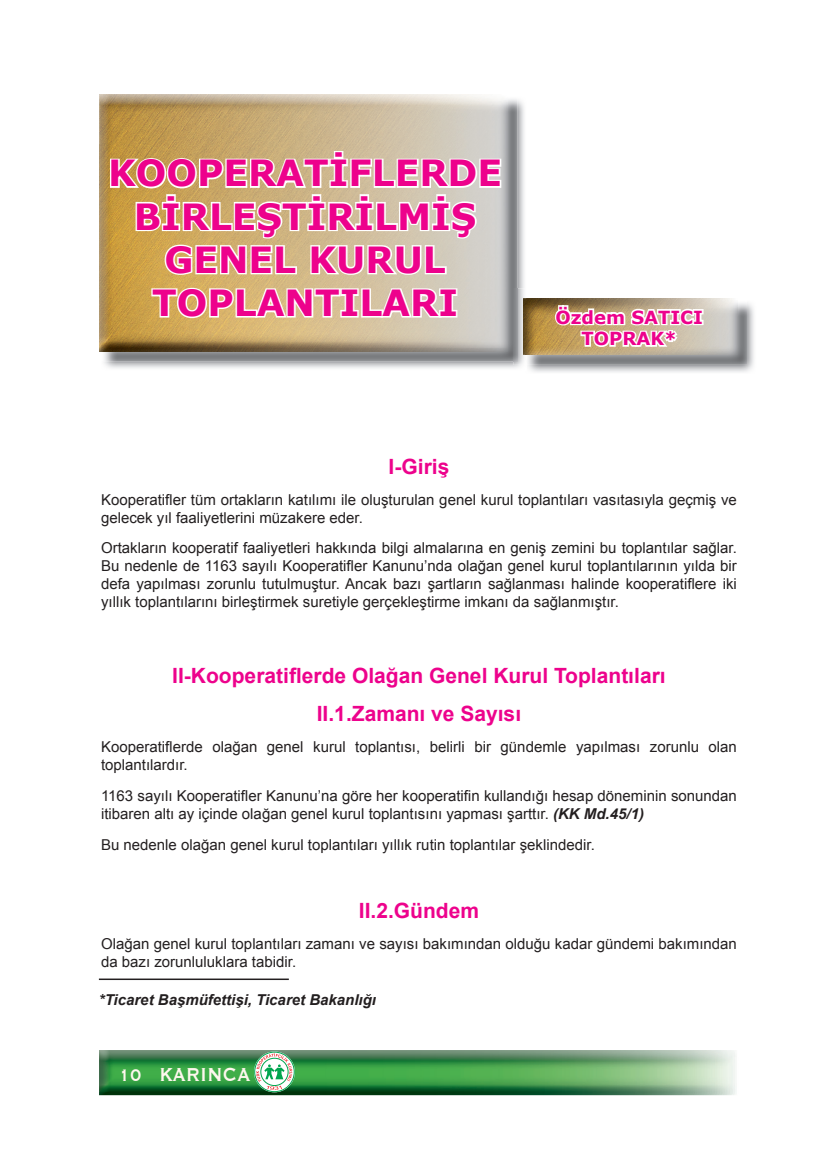
<style>
.page{position:relative;width:838px;height:1170px;background:#fff}
.page>*{position:absolute;margin:0;border:0;box-sizing:border-box;transform-origin:0 0}
.t1{font:700 36px/43.2px "Verdana";color:#ed028c;text-align:center}
.t2{font:700 24.3px "Copperplate Gothic BT";color:#fef7ee;scale:.83 1}
.t3{font:700 21px/38px "Arial";color:#ed028c;text-align:center}
.t4{font:700 18px/21.6px "Verdana";color:#ed028c;text-align:center}
.t5{font:15px/18px "Arial";color:#231f20}
.t6{font:italic 700 15px "Arial";color:#231f20}
.s1{font-weight:700;font-style:italic}
.s2{font-size:21.6px}
</style>
<div class="page">
<img style="left:99px;top:1050px;width:638px;height:45px">
<svg style="left:254px;top:1051px;width:41px;height:41px"></svg>
<div style="left:254px;top:1051px;width:40px;height:40px;border:1px solid #00a54f;border-radius:50%"></div>
<svg style="left:256px;top:1052px;width:36px;height:37px"></svg>
<img style="left:528px;top:303px;width:226px;height:69px">
<img style="left:527px;top:302px;width:220px;height:63px">
<img style="left:526px;top:298px;width:211px;height:57px">
<img style="left:104px;top:100px;width:422px;height:268px">
<svg style="left:525px;top:355px;width:1px;height:13px"></svg>
<img style="left:525px;top:300px;width:1px;height:55px">
<img style="left:101px;top:99px;width:416px;height:262px">
<img style="left:513px;top:288px;width:4px;height:73px">
<img style="left:99px;top:95px;width:381px;height:50px">
<img style="left:101px;top:97px;width:406px;height:254px">
<img style="left:99px;top:145px;width:2px;height:203px">
<svg style="left:553px;top:303px;width:152px;height:46px"></svg>
<svg style="left:108px;top:149px;width:395px;height:128px"></svg>
<svg style="left:150px;top:286px;width:309px;height:33px"></svg>
<hr style="left:99px;top:978px;width:190px;height:1px;background:#231f20">
<h1 class="t1" style="left:108px;top:151px;width:395px">KOOPERATİFLERDE<br>BİRLEŞTİRİLMİŞ<br>GENEL KURUL<br>TOPLANTILARI</h1>
<p class="t4" style="left:555px;top:306px;width:149px">Özdem SATICI<br>TOPRAK*</p>
<h3 class="t3" style="left:388px;top:448px;width:62px">I-Giriş</h3>
<p class="t5" style="left:101px;top:490px;width:637px">Kooperatifler tüm ortakların katılımı ile oluşturulan genel kurul toplantıları vasıtasıyla geçmiş ve gelecek yıl faaliyetlerini müzakere eder.</p>
<p class="t5" style="left:101px;top:539px;width:637px;text-align:justify">Ortakların kooperatif faaliyetleri hakkında bilgi almalarına en geniş zemini bu toplantılar sağlar.<br>Bu nedenle de 1163 sayılı Kooperatifler Kanunu’nda olağan genel kurul toplantılarının yılda bir defa yapılması zorunlu tutulmuştur. Ancak bazı şartların sağlanması halinde kooperatiflere iki yıllık toplantılarını birleştirmek suretiyle gerçekleştirme imkanı da sağlanmıştır.</p>
<h3 class="t3" style="left:172px;top:657px;width:495px">II-Kooperatiflerde Olağan Genel Kurul Toplantıları<br>II.1.Zamanı ve Sayısı</h3>
<p class="t5" style="left:101px;top:737px;width:637px">Kooperatiflerde olağan genel kurul toplantısı, belirli bir gündemle yapılması zorunlu olan toplantılardır.</p>
<p class="t5" style="left:101px;top:786px;width:637px">1163 sayılı Kooperatifler Kanunu’na göre her kooperatifin kullandığı hesap döneminin sonundan itibaren altı ay içinde olağan genel kurul toplantısını yapması şarttır. <span class="s1">(KK Md.45/1)</span></p>
<p class="t5" style="left:101px;top:835px;width:495px">Bu nedenle olağan genel kurul toplantıları yıllık rutin toplantılar şeklindedir.</p>
<h3 class="t3" style="left:359px;top:892px;width:122px">II.2.Gündem</h3>
<p class="t5" style="left:101px;top:934px;width:637px">Olağan genel kurul toplantıları zamanı ve sayısı bakımından olduğu kadar gündemi bakımından da bazı zorunluluklara tabidir.</p>
<p class="t6" style="left:99px;top:990px;width:279px">*Ticaret Başmüfettişi, Ticaret Bakanlığı</p>
<h2 class="t2" style="left:119px;top:1061px;width:160px"><span class="s2">10</span> KARINCA</h2>
</div>
